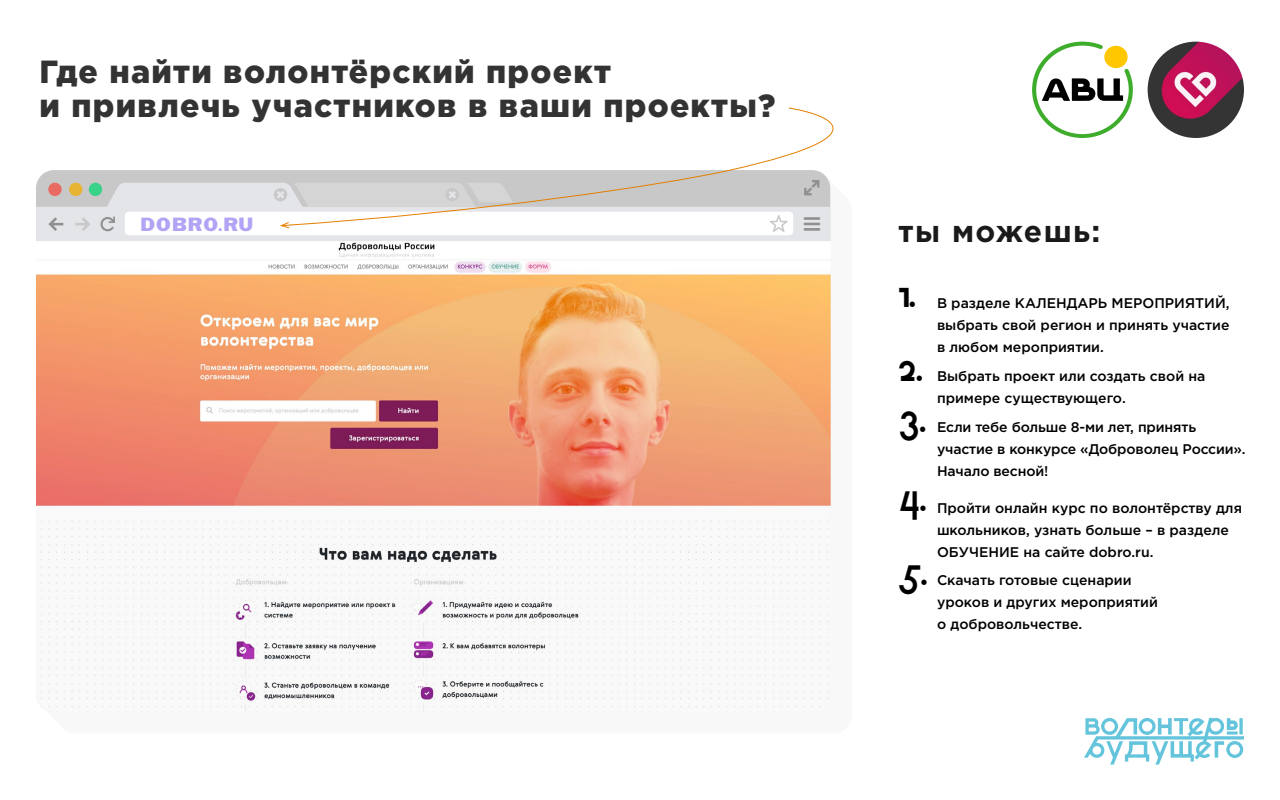
<style>
.page{position:relative;width:1280px;height:800px;background:#fff}
.page>*{position:absolute;margin:0;border:0;box-sizing:border-box;transform-origin:0 0}
.t1{font:35px/73.5px "Minsk Accent";color:#000}
.t2{font:900 32px/34px "Gotham Pro";letter-spacing:.04em;color:#333}
.t3{font:700 30px "Gotham Pro";letter-spacing:.05em;color:#1a1a1a}
.t4{font:20px "HWT Unit Gothic 718";letter-spacing:.025em;color:#b3a3f5}
.t5{font:500 14px/22px "Gotham Pro";color:#000}
</style>
<div class="page">
<svg style="left:36px;top:183px;width:794px;height:58px;background:#e1e1e5"></svg>
<svg style="left:53px;top:219px;width:10px;height:10px"></svg>
<svg style="left:75px;top:219px;width:10px;height:10px"></svg>
<div style="left:48px;top:183px;width:14px;height:13px;background:#e96a63;border-radius:50%"></div>
<div style="left:69px;top:183px;width:13px;height:13px;background:#e8b434;border-radius:50%"></div>
<div style="left:89px;top:183px;width:13px;height:13px;background:#38d289;border-radius:50%"></div>
<div style="left:274px;top:188px;width:13px;height:13px;background:#c8c8c8;border-radius:50%"></div>
<div style="left:125px;top:212px;width:668px;height:23px;background:#fff;border-radius:4px"></div>
<svg style="left:773px;top:227px;width:12px;height:5px"></svg>
<hr style="left:804px;top:228px;width:16px;height:3px;background:#909090">
<svg style="left:277px;top:191px;width:3px;height:8px"></svg>
<svg style="left:101px;top:217px;width:14px;height:14px"></svg>
<img style="left:36px;top:242px;width:795px;height:470px">
<svg style="left:1032px;top:41px;width:101px;height:97px"></svg>
<img style="left:1148px;top:42px;width:96px;height:96px;border-radius:48px">
<svg style="left:1084px;top:718px;width:160px;height:47px"></svg>
<svg style="left:280px;top:107px;width:554px;height:120px"></svg>
<svg style="left:280px;top:221px;width:10px;height:8px"></svg>
<h2 class="t2" style="left:40px;top:54px;width:737px">Где найти волонтёрский проект<br>и привлечь участников в ваши проекты?</h2>
<h3 class="t4" style="left:140px;top:212px;width:115px">DOBRO.RU</h3>
<h3 class="t3" style="left:898px;top:214px;width:204px">ты можешь:</h3>
<h1 class="t1" style="left:898px;top:259px;width:25px">1.<br>2.</h1>
<h1 class="t1" style="left:898px;top:383px;width:29px">3.</h1>
<h1 class="t1" style="left:898px;top:463px;width:30px;line-height:74px">4.<br>5.</h1>
<p class="t5" style="left:937px;top:292px;width:294px;text-align:justify">В разделе КАЛЕНДАРЬ МЕРОПРИЯТИЙ, выбрать свой регион и принять участие в любом мероприятии.</p>
<p class="t5" style="left:937px;top:365px;width:270px">Выбрать проект или создать свой на примере существующего.</p>
<p class="t5" style="left:937px;top:416px;width:310px">Если тебе больше 8-ми лет, принять участие в конкурсе «Доброволец России».<br>Начало весной!</p>
<p class="t5" style="left:937px;top:496px;width:307px">Пройти онлайн курс по волонтёрству для школьников, узнать больше – в разделе<br>ОБУЧЕНИЕ на сайте dobro.ru.</p>
<p class="t5" style="left:937px;top:569px;width:223px">Скачать готовые сценарии уроков и других мероприятий о добровольчестве.</p>
</div>
